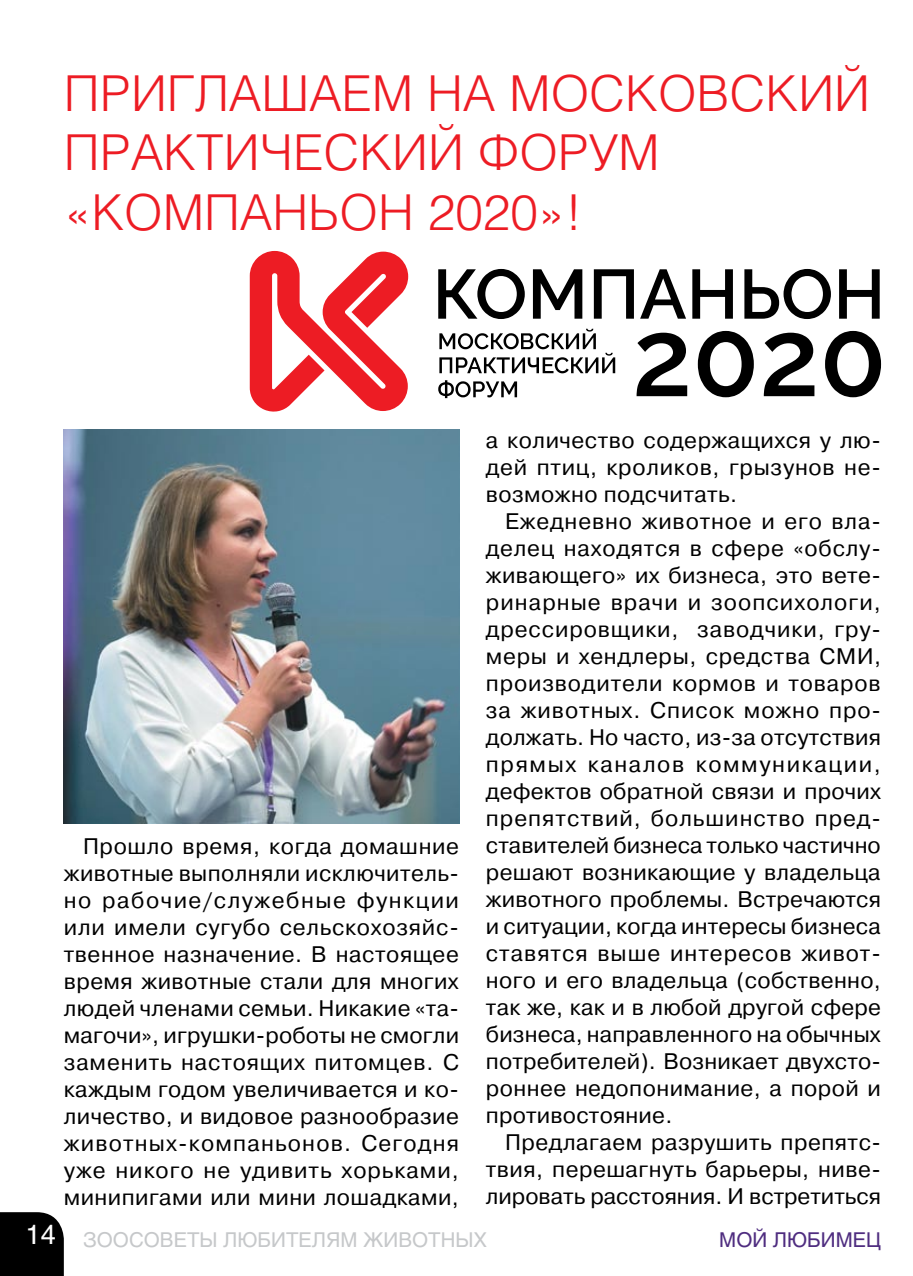
<style>
.page{position:relative;width:913px;height:1276px;background:#fff}
.page>*{position:absolute;margin:0;border:0;box-sizing:border-box;transform-origin:0 0}
.t1{font:300 49.5px/59.4px "Helios";color:#ed1c24}
.t2{font:22.5px/27px "Pragmatica C";letter-spacing:.02em;color:#000;text-align:justify}
.t3{font:20.25px "Helios";color:#c6c8ca}
.t4{font:20.25px "Helios";color:#4f2d80}
.s1{font-size:27px;color:#fff}
</style>
<div class="page">
<div style="left:0;top:1212px;width:64px;height:64px;background:#000"></div>
<svg style="left:438px;top:269px;width:86px;height:50px"></svg>
<svg style="left:532px;top:269px;width:50px;height:50px"></svg>
<svg style="left:593px;top:269px;width:40px;height:50px"></svg>
<svg style="left:640px;top:269px;width:45px;height:50px"></svg>
<svg style="left:692px;top:269px;width:40px;height:50px"></svg>
<svg style="left:744px;top:269px;width:86px;height:50px"></svg>
<svg style="left:839px;top:269px;width:40px;height:50px"></svg>
<svg style="left:636px;top:333px;width:51px;height:63px"></svg>
<svg style="left:697px;top:331px;width:56px;height:66px"></svg>
<svg style="left:763px;top:333px;width:51px;height:63px"></svg>
<svg style="left:825px;top:331px;width:55px;height:66px"></svg>
<svg style="left:439px;top:329px;width:176px;height:44px"></svg>
<svg style="left:438px;top:380px;width:79px;height:18px"></svg>
<svg style="left:250px;top:251px;width:158px;height:160px"></svg>
<img style="left:64px;top:429px;width:395px;height:394px">
<h1 class="t1" style="left:64px;top:63px;width:807px">Приглашаем на Московский п рактический форум «Компаньон 2020»!</h1>
<p class="t2" style="left:64px;top:832px;width:396px;text-indent:19px">Прошло время, когда домашние животные выполняли исключитель&shy;но рабочие/служебные функции или имели сугубо сельскохозяйс&shy;твенное назначение. В настоящее время животные стали для многих людей членами семьи. Никакие «та&shy;магочи», игрушки-роботы не смогли заменить настоящих питомцев. С каждым годом увеличивается и ко&shy;личество, и видовое разнообразие животных-компаньонов. Сегодня уже никого не удивить хорьками, минипигами или мини лошадками,</p>
<p class="t2" style="left:485px;top:427px;width:396px">а количество содержащихся у лю&shy;дей птиц, кроликов, грызунов не&shy;возможно подсчитать.</p>
<p class="t2" style="left:485px;top:508px;width:396px;text-indent:19px">Ежедневно животное и его вла&shy;делец находятся в сфере «обслу&shy;живающего» их бизнеса, это вете&shy;ринарные врачи и зоопсихологи, дрессировщики, заводчики, гру&shy;меры и хендлеры, средства СМИ, производители кормов и товаров за животных. Список можно про&shy;должать. Но часто, из-за отсутствия прямых каналов коммуникации, дефектов обратной связи и прочих препятствий, большинство пред&shy;ставителей бизнеса только частично решают возникающие у владельца животного проблемы. Встречаются и ситуации, когда интересы бизнеса ставятся выше интересов живот&shy;ного и его владельца (собственно, так же, как и в любой другой сфере бизнеса, направленного на обычных потребителей). Возникает двухсто&shy;роннее недопонимание, а порой и противостояние.</p>
<p class="t2" style="left:485px;top:1129px;width:396px;text-indent:19px">Предлагаем разрушить препятс&shy;твия, перешагнуть барьеры, ниве&shy;лировать расстояния. И встретиться</p>
<p class="t3" style="left:26px;top:1227px;width:463px"><span class="s1">14</span> ЗООСОВЕТЫ ЛЮБИТЕЛЯМ ЖИВОТНЫХ</p>
<p class="t4" style="left:719px;top:1227px;width:163px">МОЙ ЛЮБИМЕЦ</p>
</div>
